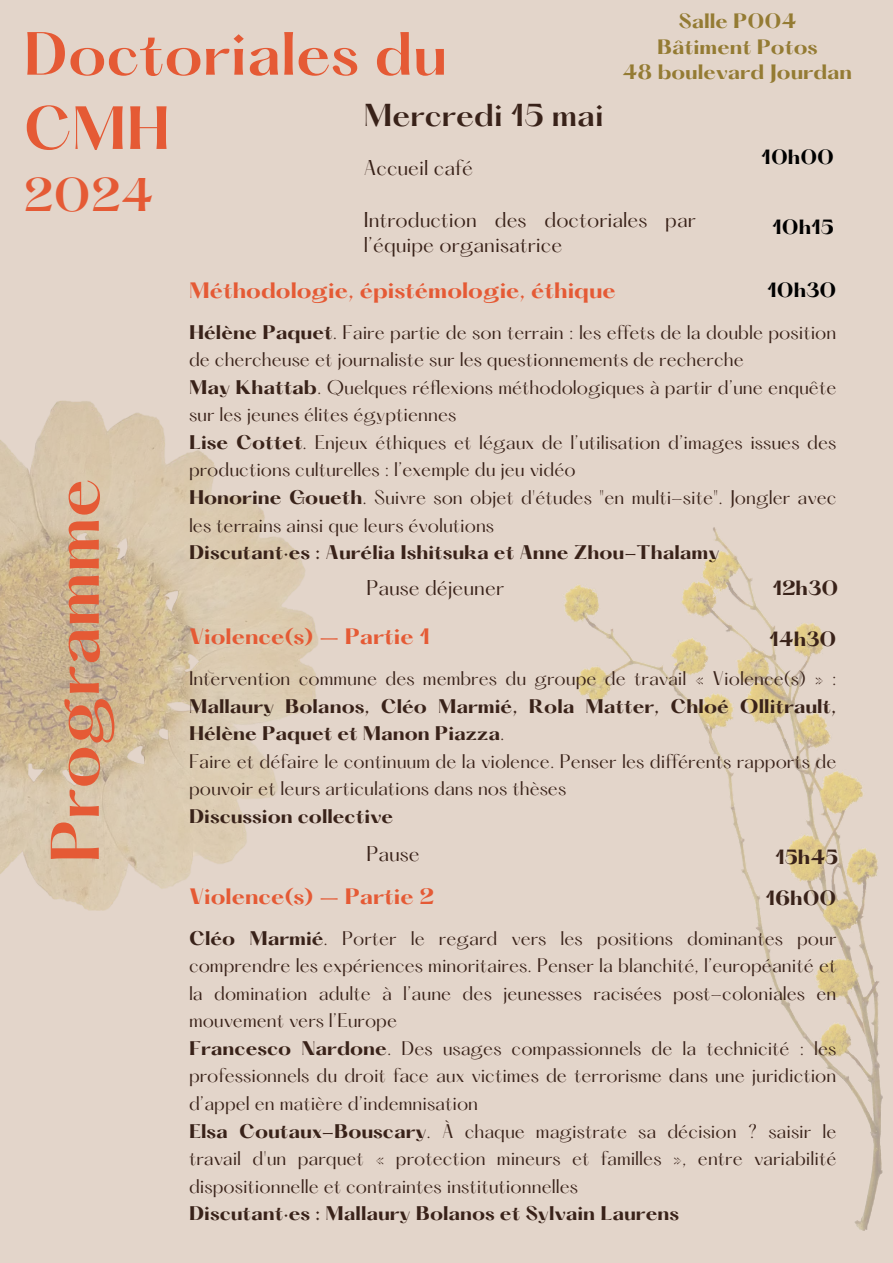
<style>
.page{position:relative;width:893px;height:1263px;background:#e3d5ca}
.page>*{position:absolute;margin:0;border:0;box-sizing:border-box;transform-origin:0 0}
.t1{font:600 60px "Hatton";color:#e55a35}
.t2{font:600 53.25px/74.2px "Hatton";color:#e55a35}
.t3{font:600 41.25px "Hatton";color:#e55a35}
.t4{font:600 27.75px "Hatton";color:#392219}
.t5{font:700 19.5px "Hatton";color:#e55a35}
.t6{font:18.75px/25.9px "Hatton";color:#392219}
.t7{font:700 18.15px/25.3px "Hatton";color:#947b33;text-align:center}
.t8{font:700 18px "Hatton";color:#392219}
.t9{font:700 18px "Hatton";color:#000}
.t10{font:17.25px/27.6px "Hatton";color:#392219}
.t11{font:700 17.25px "Hatton";color:#392219}
.s1{font-weight:700}
</style>
<div class="page">
<img style="left:0;top:400px;width:318px;height:510px">
<img style="left:564px;top:527px;width:319px;height:704px">
<p class="t7" style="left:622px;top:10px;width:231px">Salle P004<br>Bâtiment Potos<br>48 boulevard Jourdan</p>
<h2 class="t2" style="left:24px;top:23px;width:425px">Doctoriales du<br>CMH</h2>
<h3 class="t3" style="left:24px;top:176px;width:131px">2024</h3>
<h3 class="t4" style="left:364px;top:102px;width:241px">Mercredi 15 mai</h3>
<p class="t6" style="left:364px;top:157px;width:111px">Accueil café</p>
<p class="t6" style="left:364px;top:208px;width:333px">Introduction des doctoriales par l’équipe organisatrice</p>
<p class="t5" style="left:189px;top:281px;width:428px">Méthodologie, épistémologie, éthique</p>
<p class="t10" style="left:189px;top:320px;width:649px"><span class="s1">Hélène Paquet</span>. Faire partie de son terrain : les effets de la double position de chercheuse et journaliste sur les questionnements de recherche<br><span class="s1">May Khattab</span>. Quelques réflexions méthodologiques à partir d’une enquête sur les jeunes élites égyptiennes<br><span class="s1">Lise Cottet</span>. Enjeux éthiques et légaux de l’utilisation d’images issues des productions culturelles : l’exemple du jeu vidéo<br><span class="s1">Honorine Goueth</span>. Suivre son objet d'études "en multi-site". Jongler avec les terrains ainsi que leurs évolutions</p>
<p class="t11" style="left:189px;top:544px;width:532px">Discutant·es : Aurélia Ishitsuka et Anne Zhou-Thalamy</p>
<p class="t9" style="left:761px;top:148px;width:74px">10h00</p>
<p class="t9" style="left:772px;top:219px;width:63px">10h15</p>
<p class="t9" style="left:767px;top:281px;width:71px">10h30</p>
<h1 class="t1" style="left:47px;top:863px;width:386px;rotate:-90deg">Programme</h1>
<p class="t6" style="left:366px;top:577px;width:139px">Pause déjeuner</p>
<p class="t8" style="left:772px;top:579px;width:67px">12h30</p>
<p class="t5" style="left:189px;top:627px;width:242px">Violence(s) – Partie 1</p>
<p class="t10" style="left:189px;top:666px;width:649px">Intervention commune des membres du groupe de travail « Violence(s) » :</p>
<p class="t10" style="left:189px;top:694px;width:649px"><span class="s1">Mallaury Bolanos, Cléo Marmié, Rola Matter, Chloé Ollitrault, Hélène Paquet et Manon Piazza</span>.<br>Faire et défaire le continuum de la violence. Penser les différents rapports de pouvoir et leurs articulations dans nos thèses</p>
<p class="t11" style="left:189px;top:808px;width:206px">Discussion collective</p>
<p class="t8" style="left:769px;top:630px;width:69px">14h30</p>
<p class="t6" style="left:366px;top:843px;width:55px">Pause</p>
<p class="t8" style="left:775px;top:849px;width:65px">15h45</p>
<p class="t5" style="left:189px;top:887px;width:247px">Violence(s) – Partie 2</p>
<p class="t10" style="left:189px;top:926px;width:649px"><span class="s1">Cléo Marmié</span>. Porter le regard vers les positions dominantes pour comprendre les expériences minoritaires. Penser la blanchité, l’européanité et la domination adulte à l’aune des jeunesses racisées post-coloniales en mouvement vers l’Europe<br><span class="s1">Francesco Nardone</span>. Des usages compassionnels de la technicité : les professionnels du droit face aux victimes de terrorisme dans une juridiction d’appel en matière d’indemnisation<br><span class="s1">Elsa Coutaux-Bouscary</span>. À chaque magistrate sa décision ? saisir le travail d'un parquet « protection mineurs et familles », entre variabilité dispositionnelle et contraintes institutionnelles</p>
<p class="t11" style="left:189px;top:1205px;width:491px">Discutant·es : Mallaury Bolanos et Sylvain Laurens</p>
<p class="t8" style="left:765px;top:889px;width:73px">16h00</p>
</div>
